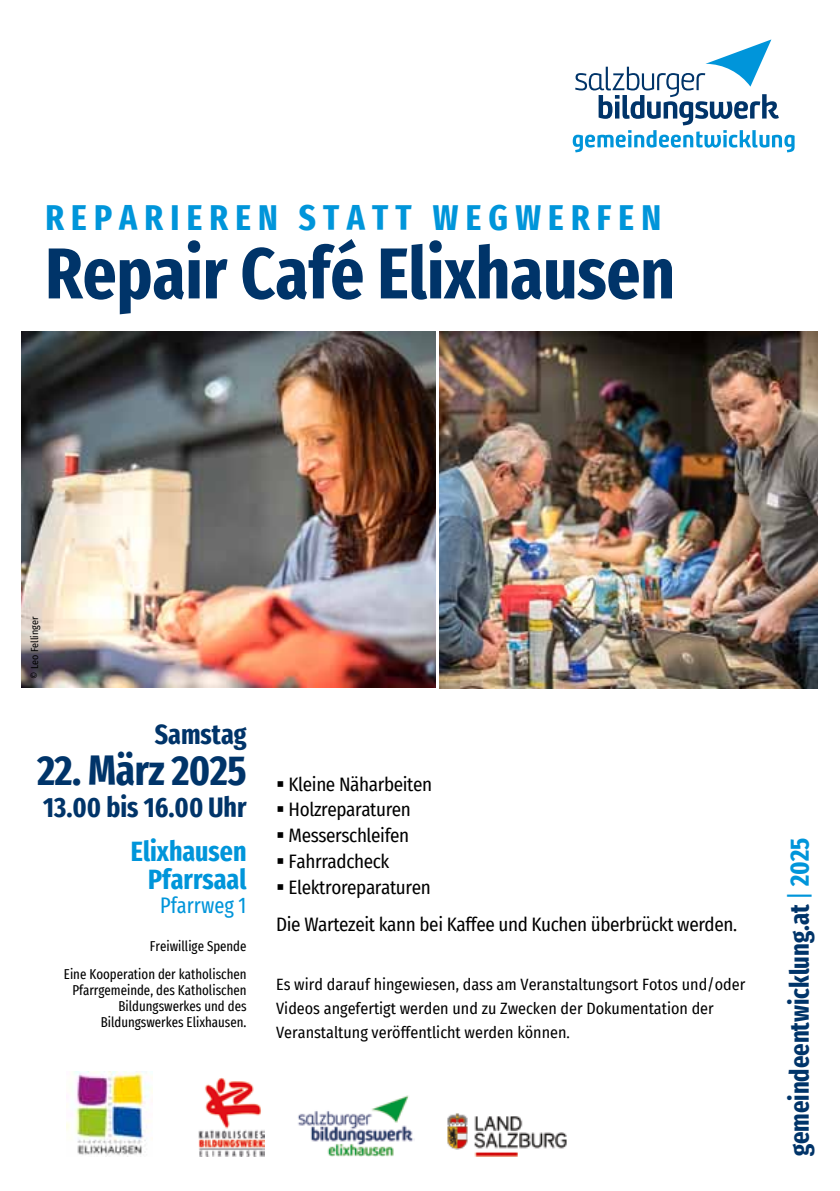
<style>
.page{position:relative;width:840px;height:1191px;background:#fff}
.page>*{position:absolute;margin:0;border:0;box-sizing:border-box;transform-origin:0 0}
.t1{font:700 extra-condensed 72px "Fira Sans";color:#003469}
.t2{font:700 extra-condensed 42px "Fira Sans";letter-spacing:-.01em;color:#003469}
.t3{font:700 extra-condensed 36px "Fira Sans";letter-spacing:.2em;color:#0095da}
.t4{font:700 extra-condensed 28px "Fira Sans";color:#003469}
.t5{font:700 extra-condensed 28px/28px "Fira Sans";color:#0095da;text-align:right}
.t6{font:700 extra-condensed 26.6px "Fira Sans";color:#003469}
.t7{font:extra-condensed 22px "Fira Sans";color:#0095da}
.t8{font:19px/37.2px "Fira Sans Condensed";letter-spacing:-.02em;color:#000}
.t9{font:16px/24px "Fira Sans Condensed";color:#000}
.t10{font:extra-condensed 14px/16px "Fira Sans";color:#000;text-align:right}
.t11{font:10px "Fira Sans Condensed";color:#000}
.s1{font-weight:400;color:#0095da}
.s2{color:#0095da}
</style>
<div class="page">
<svg style="left:572px;top:40px;width:222px;height:112px"></svg>
<img style="left:439px;top:332px;width:377px;height:357px">
<img style="left:21px;top:332px;width:414px;height:355px">
<img style="left:447px;top:1113px;width:120px;height:44px">
<img style="left:298px;top:1095px;width:116px;height:62px">
<img style="left:198px;top:1077px;width:67px;height:80px">
<img style="left:67px;top:1071px;width:85px;height:86px">
<h3 class="t3" style="left:45px;top:187px;width:617px">Repar ier en statt wegwer fen</h3>
<h1 class="t1" style="left:45px;top:213px;width:630px">Repair Café Elixhausen</h1>
<p class="t11" style="left:27px;top:679px;width:64px;rotate:-90deg">© Leo Fellinger</p>
<h3 class="t4" style="left:155px;top:711px;width:93px">Samstag</h3>
<h2 class="t2" style="left:38px;top:735px;width:210px">22. März 2025</h2>
<h3 class="t4" style="left:43px;top:784px;width:205px">13.00 bis 16.00 Uhr</h3>
<h3 class="t5" style="left:131px;top:835px;width:117px">Elixhausen<br>Pfarrsaal</h3>
<h3 class="t7" style="left:160px;top:888px;width:88px">Pfarrweg 1</h3>
<p class="t10" style="left:64px;top:932px;width:184px;line-height:27.4px">Freiwillige Spende<br>Eine Kooperation der katholischen</p>
<p class="t10" style="left:72px;top:981px;width:175px">Pfarrgemeinde, des Katholischen<br>Bildungswerkes und des<br>Bildungswerkes Elixhausen.</p>
<p class="t8" style="left:276px;top:765px;width:157px">▪ Kleine Näharbeiten</p>
<p class="t8" style="left:276px;top:790px;width:136px">▪ Holzreparaturen</p>
<p class="t8" style="left:276px;top:816px;width:134px">▪ Messerschleifen</p>
<p class="t8" style="left:276px;top:842px;width:115px">▪ Fahrradcheck</p>
<p class="t8" style="left:276px;top:868px;width:462px">▪ Elektroreparaturen<br>Die Wartezeit kann bei Kaffee und Kuchen überbrückt werden.</p>
<p class="t9" style="left:276px;top:972px;width:470px">Es wird darauf hingewiesen, dass am Veranstaltungsort Fotos und/oder<br>Videos angefertigt werden und zu Zwecken der Dokumentation der<br>Veranstaltung veröffentlicht werden können.</p>
<h3 class="t6" style="left:776px;top:1156px;width:320px;rotate:-90deg">gemeindeentwicklung.at <span class="s1">|</span> <span class="s2">2025</span></h3>
</div>
